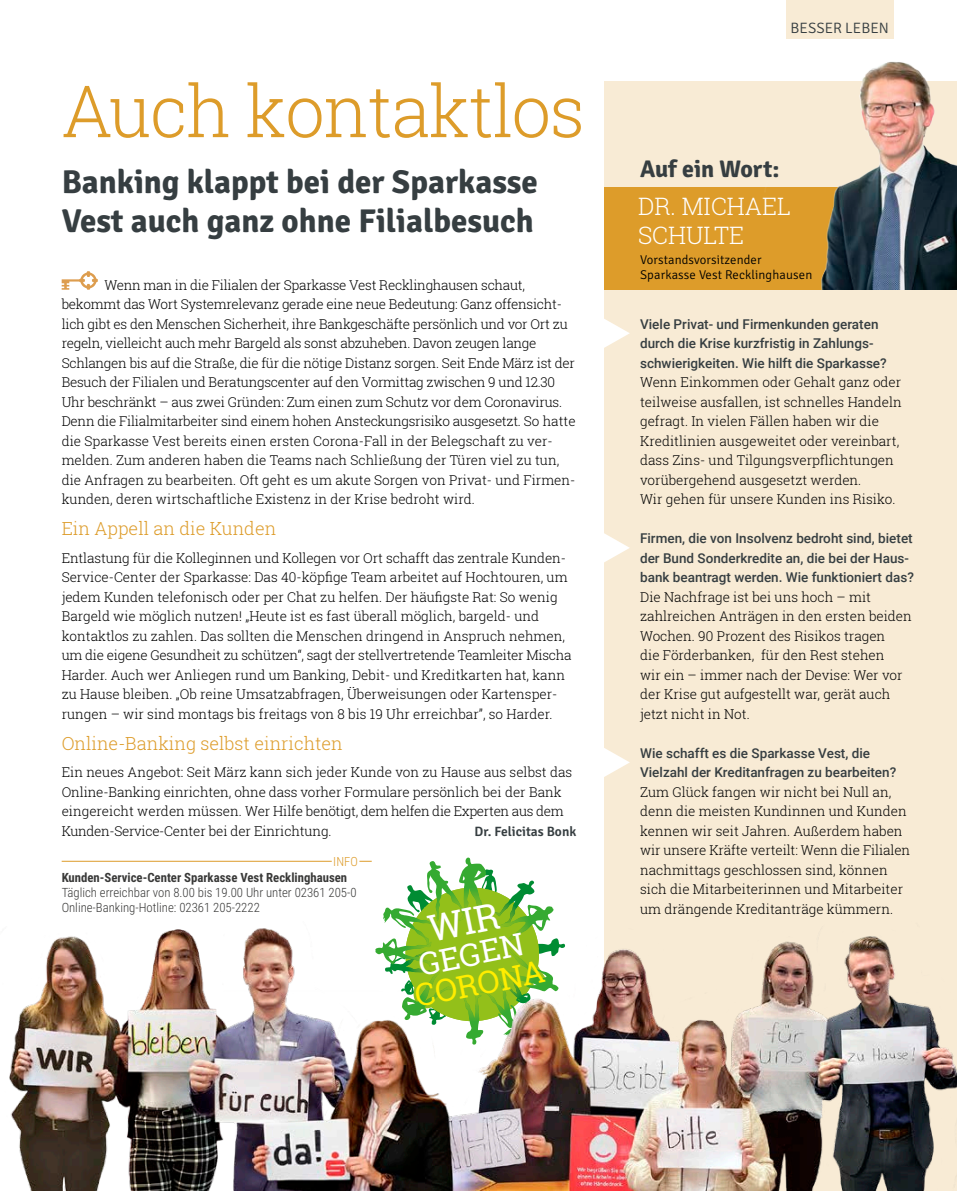
<style>
.page{position:relative;width:957px;height:1191px;background:#fff}
.page>*{position:absolute;margin:0;border:0;box-sizing:border-box;transform-origin:0 0}
.t1{font:300 72px "Roboto Slab";letter-spacing:-.02em;color:#dd9c2a}
.t2{font:700 33px/39px "Signika";color:#363e41}
.t3{font:31.5px "Roboto Slab";color:#ffed00}
.t4{font:31.5px "Roboto Slab";color:#fff}
.t5{font:300 24px/29.5px "Roboto Slab";color:#fff}
.t6{font:700 24px "Signika";color:#363e41}
.t7{font:300 18px "Roboto Slab";color:#dd9c2a}
.t8{font:300 15px "Signika";color:#363e41}
.t9{font:300 13.5px/19.5px "Roboto Slab";color:#000}
.t10{font:300 13.5px/19.5px "Roboto Slab";letter-spacing:-.02em;color:#000}
.t11{font:500 13.5px/19.5px "Roboto";color:#363e41}
.t12{font:600 13.5px "Signika";color:#363e41}
.t13{font:300 12.75px/15px "Roboto Condensed";color:#393938}
.t14{font:700 12.75px "Roboto Condensed";color:#393938}
.t15{font:300 12.75px/15px "Signika";letter-spacing:.01em;color:#000}
.t16{font:300 12.6px "Roboto Condensed";color:#dd9c2a}
</style>
<div class="page">
<div style="left:604px;top:81px;width:353px;height:1110px;background:#f8ebd5"></div>
<div style="left:604px;top:187px;width:234px;height:103px;background:#dd9c2a"></div>
<svg style="left:604px;top:319px;width:26px;height:29px"></svg>
<svg style="left:604px;top:748px;width:26px;height:29px"></svg>
<svg style="left:604px;top:533px;width:26px;height:29px"></svg>
<svg style="left:62px;top:271px;width:36px;height:19px"></svg>
<hr style="left:62px;top:861px;width:270px;height:1px;background:#dd9c2a">
<img style="left:765px;top:34px;width:192px;height:256px">
<img style="left:9px;top:928px;width:948px;height:263px">
<div style="left:786px;top:0;width:107px;height:38px;background:#f8ebd5"></div>
<svg style="left:359px;top:857px;width:206px;height:187px"></svg>
<h1 class="t1" style="left:62px;top:62px;width:525px">Auch kontaktlos</h1>
<h2 class="t2" style="left:62px;top:162px;width:478px">Banking klappt bei der Sparkasse<br>Vest auch ganz ohne Filialbesuch</h2>
<p class="t10" style="left:62px;top:275px;width:515px;text-indent:43px">Wenn man in die Filialen der Sparkasse Vest Recklinghausen schaut, bekommt das Wort Systemrelevanz gerade eine neue Bedeutung: Ganz offensicht&shy;lich gibt es den Menschen Sicherheit, ihre Bankgeschäfte persönlich und vor Ort zu regeln, vielleicht auch mehr Bargeld als sonst abzuheben. Davon zeugen lange Schlangen bis auf die Straße, die für die nötige Distanz sorgen. Seit Ende März ist der Besuch der Filialen und Beratungscenter auf den Vormittag zwischen 9 und 12.30<br>Uhr beschränkt – aus zwei Gründen: Zum einen zum Schutz vor dem Coronavirus.<br>Denn die Filialmitarbeiter sind einem hohen Ansteckungsrisiko ausgesetzt. So hatte die Sparkasse Vest bereits einen ersten Corona-Fall in der Belegschaft zu ver&shy;melden. Zum anderen haben die Teams nach Schließung der Türen viel zu tun, die Anfragen zu bearbeiten. Oft geht es um akute Sorgen von Privat- und Firmen&shy;kunden, deren wirtschaftliche Existenz in der Krise bedroht wird.</p>
<h3 class="t7" style="left:62px;top:516px;width:216px">Ein Appell an die Kunden</h3>
<p class="t9" style="left:62px;top:548px;width:511px">Entlastung für die Kolleginnen und Kollegen vor Ort schafft das zentrale Kunden-Service-Center der Sparkasse: Das 40-köpfige Team arbeitet auf Hochtouren, um jedem Kunden telefonisch oder per Chat zu helfen. Der häufigste Rat: So wenig Bargeld wie möglich nutzen! „Heute ist es fast überall möglich, bargeld- und kontaktlos zu zahlen. Das sollten die Menschen dringend in Anspruch nehmen, um die eigene Gesundheit zu schützen“, sagt der stellvertretende Teamleiter Mischa Harder. Auch wer Anliegen rund um Banking, Debit- und Kreditkarten hat, kann zu Hause bleiben. „Ob reine Umsatzabfragen, Überweisungen oder Kartensper&shy;rungen – wir sind montags bis freitags von 8 bis 19 Uhr erreichbar”, so Harder.</p>
<h3 class="t7" style="left:62px;top:731px;width:283px">Online-Banking selbst einrichten</h3>
<p class="t9" style="left:62px;top:762px;width:512px">Ein neues Angebot: Seit März kann sich jeder Kunde von zu Hause aus selbst das Online-Banking einrichten, ohne dass vorher Formulare persönlich bei der Bank eingereicht werden müssen. Wer Hilfe benötigt, dem helfen die Experten aus dem Kunden-Service-Center bei der Einrichtung.</p>
<p class="t12" style="left:474px;top:823px;width:103px">Dr. Felicitas Bonk</p>
<p class="t16" style="left:333px;top:853px;width:26px">INFO</p>
<p class="t14" style="left:62px;top:868px;width:287px">Kunden-Service-Center Sparkasse Vest Recklinghausen</p>
<p class="t13" style="left:62px;top:884px;width:296px">Täglich erreichbar von 8.00 bis 19.00 Uhr unter 02361 205-0<br>Online-Banking-Hotline: 02361 205-2222</p>
<h3 class="t4" style="left:415px;top:943px;width:108px;rotate:-11deg">GEGEN</h3>
<h3 class="t3" style="left:411px;top:974px;width:133px;rotate:-11deg">CORONA</h3>
<p class="t8" style="left:790px;top:19px;width:100px">BESSER LEBEN</p>
<h3 class="t6" style="left:640px;top:154px;width:141px">Auf ein Wort:</h3>
<h3 class="t5" style="left:638px;top:190px;width:155px">DR. MICHAEL<br>SCHULTE</h3>
<p class="t15" style="left:640px;top:253px;width:174px">Vorstandsvorsitzender<br>Sparkasse Vest Recklinghausen</p>
<p class="t11" style="left:640px;top:314px;width:248px">Viele Privat- und Firmenkunden geraten durch die Krise kurzfristig in Zahlungs&shy;schwierigkeiten. Wie hilft die Sparkasse?</p>
<p class="t9" style="left:640px;top:372px;width:263px">Wenn Einkommen oder Gehalt ganz oder teilweise ausfallen, ist schnelles Handeln gefragt. In vielen Fällen haben wir die Kreditlinien ausgeweitet oder vereinbart, dass Zins- und Tilgungsverpflichtungen vorübergehend ausgesetzt werden.<br>Wir gehen für unsere Kunden ins Risiko.</p>
<p class="t11" style="left:640px;top:528px;width:275px">Firmen, die von Insolvenz bedroht sind, bietet der Bund Sonderkredite an, die bei der Haus&shy;bank beantragt werden. Wie funktioniert das?</p>
<p class="t9" style="left:640px;top:587px;width:273px">Die Nachfrage ist bei uns hoch – mit zahlreichen Anträgen in den ersten beiden Wochen. 90 Prozent des Risikos tragen<br>die Förderbanken, für den Rest stehen<br>wir ein – immer nach der Devise: Wer vor der Krise gut aufgestellt war, gerät auch jetzt nicht in Not.</p>
<p class="t11" style="left:640px;top:742px;width:258px">Wie schafft es die Sparkasse Vest, die<br>Vielzahl der Kreditanfragen zu bearbeiten?</p>
<p class="t9" style="left:640px;top:782px;width:272px">Zum Glück fangen wir nicht bei Null an, denn die meisten Kundinnen und Kunden kennen wir seit Jahren. Außerdem haben wir unsere Kräfte verteilt: Wenn die Filialen nachmittags geschlossen sind, können sich die Mitarbeiterinnen und Mitarbeiter um drängende Kreditanträge kümmern.</p>
</div>
